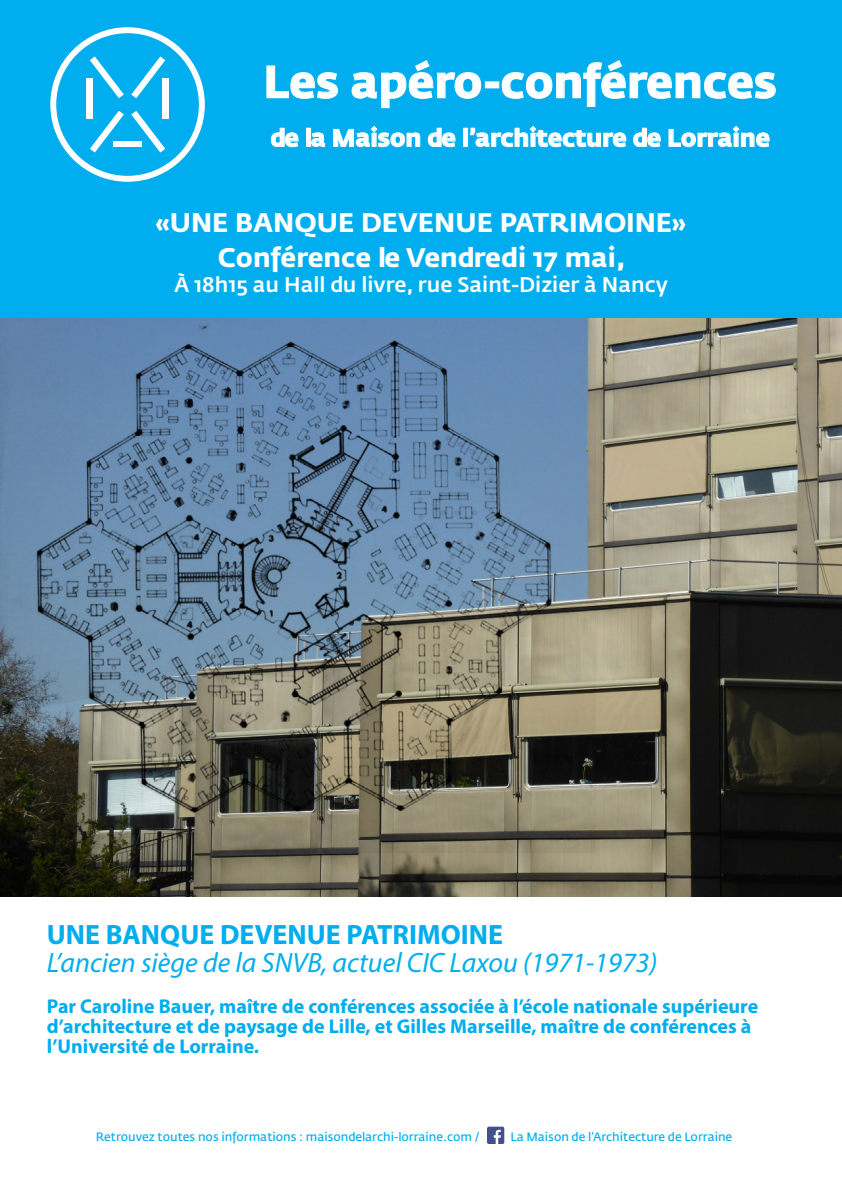
<style>
.page{position:relative;width:842px;height:1191px;background:#fff}
.page>*{position:absolute;margin:0;border:0;box-sizing:border-box;transform-origin:0 0}
.t1{font:700 45px "Fedra Sans Pro";color:#fff}
.t2{font:italic 28px/28px "Myriad Pro";color:#00aeef}
.t3{font:700 26.6px "Fedra Sans Pro";color:#fff}
.t4{font:700 24px "Fedra Sans Pro";color:#fff}
.t5{font:500 21px "Fedra Sans Pro";color:#fff}
.t6{font:700 20px/20px "Myriad Pro";color:#00aeef}
.t7{font:12px "Fedra Sans Pro";color:#00aeef}
.s1{font-weight:700;font-style:normal}
</style>
<div class="page">
<div style="left:0;top:0;width:842px;height:323px;background:#00aeef"></div>
<svg style="left:266px;top:65px;width:72px;height:34px"></svg>
<svg style="left:352px;top:60px;width:129px;height:48px"></svg>
<svg style="left:502px;top:60px;width:274px;height:47px"></svg>
<svg style="left:271px;top:128px;width:27px;height:19px"></svg>
<div style="left:307px;top:128px;width:4px;height:18px;border:1px solid #fff"></div>
<svg style="left:311px;top:132px;width:14px;height:15px"></svg>
<svg style="left:333px;top:126px;width:87px;height:21px"></svg>
<svg style="left:428px;top:128px;width:27px;height:19px"></svg>
<div style="left:463px;top:128px;width:5px;height:18px;border:1px solid #fff"></div>
<svg style="left:470px;top:126px;width:156px;height:21px"></svg>
<svg style="left:633px;top:128px;width:28px;height:19px"></svg>
<svg style="left:669px;top:126px;width:101px;height:21px"></svg>
<svg style="left:50px;top:27px;width:155px;height:155px"></svg>
<img style="left:487px;top:1126px;width:18px;height:18px">
<img style="left:0;top:318px;width:842px;height:578px">
<h1 class="t1" style="left:263px;top:54px;width:515px">Les apéro-conférences</h1>
<p class="t4" style="left:270px;top:123px;width:501px">de la Maison de l’architecture de Lorraine</p>
<p class="t3" style="left:156px;top:206px;width:531px">«UNE BANQUE DEVENUE PATRIMOINE»</p>
<p class="t3" style="left:218px;top:241px;width:409px">Conférence le Vendredi 17 mai,</p>
<p class="t5" style="left:174px;top:271px;width:495px">À 18h15 au Hall du livre, rue Saint-Dizier à Nancy</p>
<p class="t2" style="left:47px;top:920px;width:612px"><span class="s1">UNE BANQUE DEVENUE PATRIMOINE<br></span>L’ancien siège de la SNVB, actuel CIC Laxou (1971-1973)</p>
<p class="t6" style="left:47px;top:995px;width:713px">Par Caroline Bauer, maître de conférences associée à l’école nationale supérieure d’architecture et de paysage de Lille, et Gilles Marseille, maître de conférences à l’Université de Lorraine.</p>
<p class="t7" style="left:96px;top:1128px;width:385px">Retrouvez toutes nos informations : maisondelarchi-lorraine.com /</p>
<p class="t7" style="left:510px;top:1128px;width:223px">La Maison de l’Architecture de Lorraine</p>
</div>
